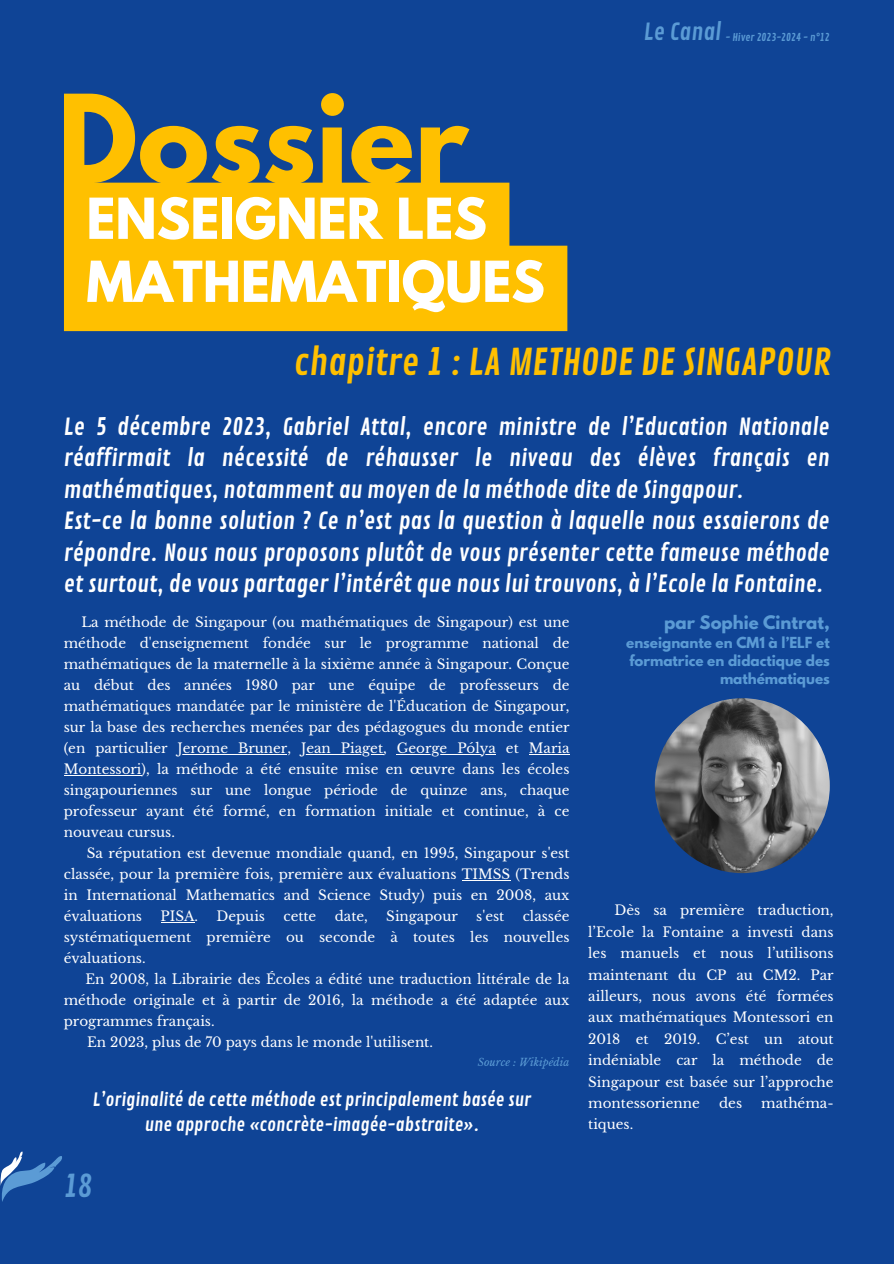
<style>
.page{position:relative;width:894px;height:1264px;background:#fff}
.page>*{position:absolute;margin:0;border:0;box-sizing:border-box;transform-origin:0 0}
.t1{font:700 108.45px "League Spartan";color:#ffc000}
.t2{font:700 49.95px/63px "League Spartan";color:#fff}
.t3{font:36px "Contrail One";color:#ffc000}
.t4{font:30px "Contrail One";color:#5b9bd5}
.t5{font:22.95px/31.5px "Contrail One";color:#fff}
.t6{font:18px/24.8px "Contrail One";color:#fff;text-align:center}
.t7{font:700 16.5px "League Spartan";color:#5b9bd5}
.t8{font:13.5px/21px "Libre Baskerville";color:#fff;text-align:justify}
.t9{font:700 13.5px/18px "League Spartan";color:#5b9bd5;text-align:right}
.t10{font:10.5px "Contrail One";color:#5b9bd5}
.t11{font:italic 10.5px "Libre Baskerville";color:#5b9bd5}
.s1{font-size:22.95px}
</style>
<div class="page">
<div style="left:0;top:0;width:893px;height:1263px;background:#0f4496"></div>
<svg style="left:0;top:1151px;width:62px;height:50px"></svg>
<img style="left:654px;top:698px;width:175px;height:175px;border-radius:50%">
<div style="left:64px;top:183px;width:503px;height:148px;background:#ffc000"></div>
<hr style="left:177px;top:754px;width:110px;height:1px;background:#fff">
<hr style="left:301px;top:754px;width:82px;height:1px;background:#fff">
<hr style="left:397px;top:754px;width:99px;height:1px;background:#fff">
<hr style="left:528px;top:754px;width:41px;height:1px;background:#fff">
<hr style="left:64px;top:775px;width:77px;height:1px;background:#fff">
<hr style="left:461px;top:880px;width:49px;height:1px;background:#fff">
<hr style="left:160px;top:922px;width:34px;height:1px;background:#fff">
<h1 class="t1" style="left:57px;top:85px;width:412px">Dossier</h1>
<h2 class="t2" style="left:86px;top:194px;width:460px">ENSEIGNER LES<br>MATHEMATIQUES</h2>
<p class="t10" style="left:643px;top:31px;width:187px"><span class="s1">Le Canal</span> - Hiver 2023-2024 - n°12</p>
<h3 class="t3" style="left:294px;top:341px;width:538px">chapitre 1 : LA METHODE DE SINGAPOUR</h3>
<p class="t5" style="left:64px;top:411px;width:767px">Le 5 décembre 2023, Gabriel Attal, encore ministre de l’Education Nationale réaffirmait la nécessité de réhausser le niveau des élèves français en mathématiques, notamment au moyen de la méthode dite de Singapour.<br>Est-ce la bonne solution ? Ce n’est pas la question à laquelle nous essaierons de répondre. Nous nous proposons plutôt de vous présenter cette fameuse méthode et surtout, de vous partager l’intérêt que nous lui trouvons, à l’Ecole la Fontaine.</p>
<p class="t8" style="left:64px;top:612px;width:507px;text-indent:17px">La méthode de Singapour (ou mathématiques de Singapour) est une méthode d'enseignement fondée sur le programme national de mathématiques de la maternelle à la sixième année à Singapour. Conçue au début des années 1980 par une équipe de professeurs de mathématiques mandatée par le ministère de l'Éducation de Singapour, sur la base des recherches menées par des pédagogues du monde entier (en particulier Jerome Bruner, Jean Piaget, George Pólya et Maria Montessori), la méthode a été ensuite mise en œuvre dans les écoles singapouriennes sur une longue période de quinze ans, chaque professeur ayant été formé, en formation initiale et continue, à ce nouveau cursus.</p>
<p class="t8" style="left:64px;top:843px;width:507px;text-indent:23px">Sa réputation est devenue mondiale quand, en 1995, Singapour s'est classée, pour la première fois, première aux évaluations TIMSS (Trends in International Mathematics and Science Study) puis en 2008, aux évaluations</p>
<p class="t8" style="left:64px;top:906px;width:507px;text-indent:459px">classée systématiquement première ou seconde à toutes les nouvelles évaluations.</p>
<p class="t8" style="left:85px;top:969px;width:485px">En 2008, la Librairie des Écoles a édité une traduction littérale de la</p>
<p class="t8" style="left:64px;top:990px;width:507px">méthode originale et à partir de 2016, la méthode a été adaptée aux</p>
<p class="t8" style="left:64px;top:1011px;width:152px">programmes français.</p>
<p class="t8" style="left:87px;top:1032px;width:347px">En 2023, plus de 70 pays dans le monde l'utilisent.</p>
<p class="t11" style="left:477px;top:1055px;width:93px">Source : Wikipédia</p>
<p class="t8" style="left:160px;top:906px;width:39px">PISA.</p>
<p class="t8" style="left:216px;top:906px;width:50px">Depuis</p>
<p class="t8" style="left:283px;top:906px;width:34px">cette</p>
<p class="t8" style="left:335px;top:906px;width:35px">date,</p>
<p class="t8" style="left:386px;top:906px;width:73px">Singapour</p>
<p class="t8" style="left:476px;top:906px;width:29px">s'est</p>
<h3 class="t6" style="left:93px;top:1087px;width:440px">L’originalité de cette méthode est principalement basée sur une approche «concrète-imagée-abstraite».</h3>
<h3 class="t4" style="left:64px;top:1168px;width:30px">18</h3>
<p class="t7" style="left:664px;top:614px;width:167px">par Sophie Cintrat,</p>
<p class="t9" style="left:626px;top:635px;width:205px">enseignante en CM1 à l’ELF et formatrice en didactique des mathématiques</p>
<p class="t8" style="left:588px;top:900px;width:247px;text-indent:26px">Dès sa première traduction, l’Ecole la Fontaine a investi dans les manuels et nous l’utilisons maintenant du CP au CM2. Par ailleurs, nous avons été formées aux mathématiques Montessori en 2018 et 2019. C’est un atout indéniable car la méthode de Singapour est basée sur l’approche montessorienne</p>
<p class="t8" style="left:719px;top:1092px;width:24px">des</p>
<p class="t8" style="left:761px;top:1092px;width:74px">mathéma-</p>
<p class="t8" style="left:588px;top:1114px;width:47px">tiques.</p>
</div>
